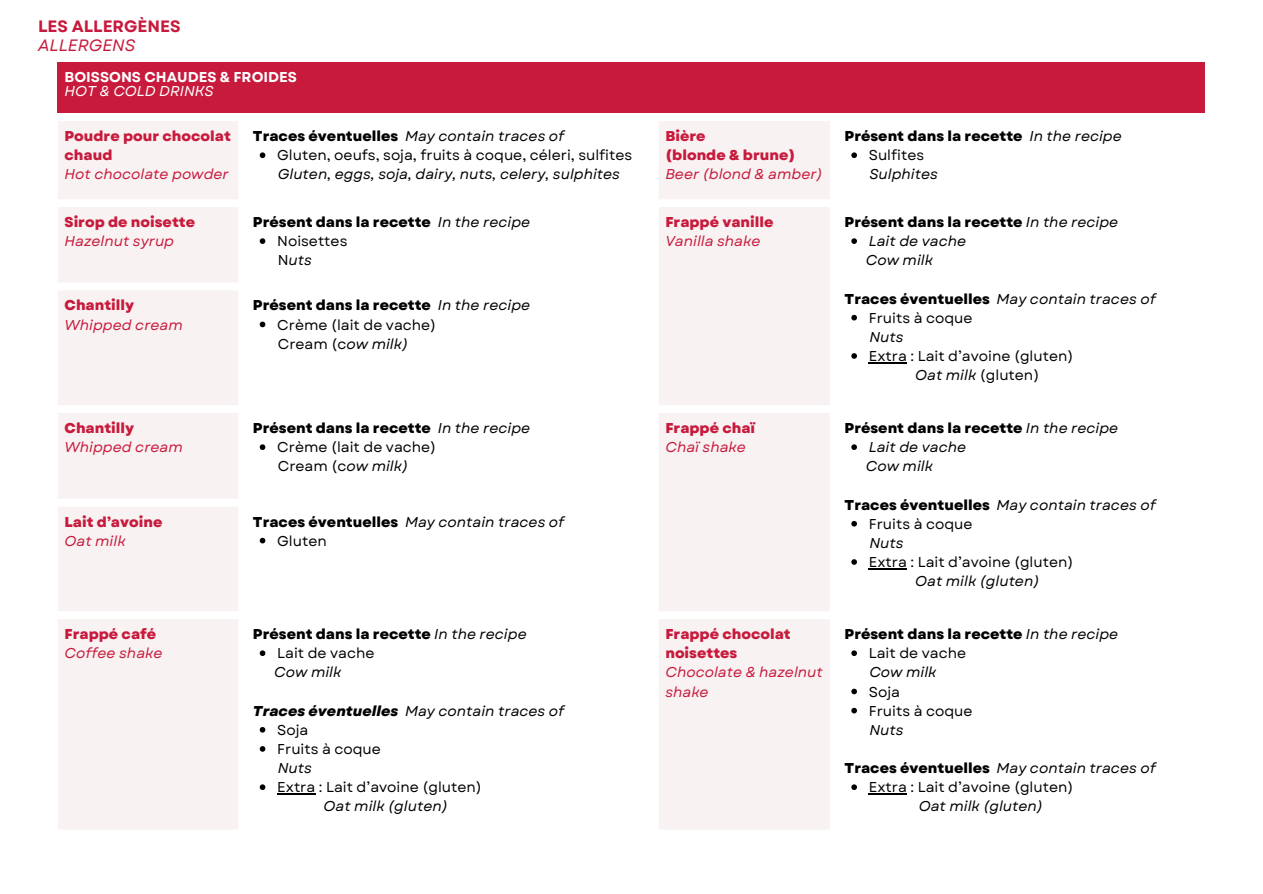
<style>
.page{position:relative;width:1263px;height:894px;background:#fff}
.page>*{position:absolute;margin:0;border:0;box-sizing:border-box;transform-origin:0 0}
.t1{font:700 16.5px "Garet";color:#c81a3c}
.t2{font:italic 16.5px "Garet";color:#c81a3c}
.t3{font:italic 14.25px/19.2px "Garet";color:#000}
.t4{font:14.25px/19.2px "Garet";color:#000}
.t5{font:800 14.25px "Garet";color:#000}
.t6{font:800 14.25px/19.2px "Garet";color:#c81a3c}
.t7{font:italic 14.25px "Garet";color:#c81a3c}
.t8{font:700 14.25px "Garet";color:#fff}
.t9{font:italic 14.25px "Garet";color:#fff}
.s1{font-weight:800;font-style:normal}
.s2{font-weight:400;font-style:italic}
.s3{font-style:italic}
.s4{font-weight:800}
.s5{font-style:normal}
</style>
<div class="page">
<div style="left:58px;top:63px;width:1147px;height:50px;background:#c81a3c"></div>
<svg style="left:58px;top:121px;width:772px;height:708px"></svg>
<svg style="left:260px;top:152px;width:5px;height:6px"></svg>
<svg style="left:851px;top:152px;width:6px;height:6px"></svg>
<svg style="left:260px;top:238px;width:5px;height:6px"></svg>
<svg style="left:851px;top:238px;width:6px;height:6px"></svg>
<svg style="left:851px;top:315px;width:6px;height:5px"></svg>
<svg style="left:851px;top:353px;width:6px;height:5px"></svg>
<hr style="left:869px;top:362px;width:38px;height:1px;background:#000">
<svg style="left:260px;top:321px;width:5px;height:6px"></svg>
<svg style="left:260px;top:444px;width:5px;height:6px"></svg>
<svg style="left:851px;top:444px;width:6px;height:6px"></svg>
<svg style="left:851px;top:520px;width:6px;height:6px"></svg>
<svg style="left:851px;top:559px;width:6px;height:5px"></svg>
<hr style="left:869px;top:568px;width:38px;height:1px;background:#000">
<svg style="left:260px;top:537px;width:5px;height:6px"></svg>
<svg style="left:260px;top:650px;width:5px;height:5px"></svg>
<svg style="left:260px;top:726px;width:5px;height:6px"></svg>
<svg style="left:260px;top:745px;width:5px;height:6px"></svg>
<svg style="left:260px;top:784px;width:5px;height:5px"></svg>
<hr style="left:277px;top:793px;width:38px;height:1px;background:#000">
<svg style="left:851px;top:650px;width:6px;height:5px"></svg>
<svg style="left:851px;top:688px;width:6px;height:6px"></svg>
<svg style="left:851px;top:707px;width:6px;height:6px"></svg>
<svg style="left:851px;top:784px;width:6px;height:5px"></svg>
<hr style="left:869px;top:793px;width:38px;height:1px;background:#000">
<p class="t1" style="left:38px;top:14px;width:144px">LES ALLERGÈNES</p>
<p class="t2" style="left:38px;top:33px;width:99px">ALLERGENS</p>
<h1 class="t8" style="left:65px;top:67px;width:234px">BOISSONS CHAUDES &amp; FROIDES</h1>
<p class="t9" style="left:65px;top:80px;width:151px">HOT &amp; COLD DRINKS</p>
<p class="t6" style="left:65px;top:127px;width:168px">Poudre pour chocolat chaud</p>
<p class="t7" style="left:65px;top:164px;width:166px">Hot chocolate powder</p>
<p class="t3" style="left:253px;top:127px;width:313px"><span class="s1">Traces éventuelles</span> May contain traces of</p>
<p class="t4" style="left:277px;top:146px;width:357px">Gluten, oeufs, soja, fruits à coque, céleri, sulfites</p>
<p class="t3" style="left:278px;top:165px;width:344px">Gluten, eggs, soja, dairy, nuts, celery, sulphites</p>
<p class="t6" style="left:65px;top:212px;width:132px">Sirop de noisette</p>
<p class="t7" style="left:65px;top:231px;width:111px">Hazelnut syrup</p>
<p class="t6" style="left:65px;top:296px;width:71px">Chantilly</p>
<p class="t7" style="left:65px;top:314px;width:120px">Whipped cream</p>
<p class="t6" style="left:65px;top:418px;width:71px">Chantilly</p>
<p class="t7" style="left:65px;top:437px;width:120px">Whipped cream</p>
<p class="t6" style="left:65px;top:512px;width:99px">Lait d’avoine</p>
<p class="t7" style="left:65px;top:530px;width:63px">Oat milk</p>
<p class="t6" style="left:65px;top:624px;width:93px">Frappé café</p>
<p class="t7" style="left:65px;top:642px;width:99px">Coffee shake</p>
<p class="t5" style="left:253px;top:212px;width:279px">Présent dans la recette <span class="s2">In the recipe</span></p>
<p class="t4" style="left:277px;top:231px;width:72px">Noisettes<br>N<span class="s3">uts</span></p>
<p class="t5" style="left:253px;top:295px;width:180px">Présent dans la recette</p>
<p class="t3" style="left:438px;top:296px;width:94px">In the recipe</p>
<p class="t4" style="left:277px;top:315px;width:161px">Crème (lait de vache)</p>
<p class="t4" style="left:278px;top:334px;width:132px">Cream (c<span class="s3">ow milk)</span></p>
<p class="t5" style="left:253px;top:417px;width:180px">Présent dans la recette</p>
<p class="t3" style="left:438px;top:418px;width:94px">In the recipe</p>
<p class="t4" style="left:277px;top:437px;width:161px">Crème (lait de vache)</p>
<p class="t4" style="left:278px;top:456px;width:132px">Cream (c<span class="s3">ow milk)</span></p>
<p class="t3" style="left:253px;top:512px;width:313px"><span class="s1">Traces éventuelles</span> May contain traces of</p>
<p class="t4" style="left:277px;top:531px;width:51px">Gluten</p>
<p class="t5" style="left:253px;top:623px;width:275px">Présent dans la recette <span class="s2">In the recipe</span></p>
<p class="t4" style="left:277px;top:643px;width:99px">Lait de vache</p>
<p class="t3" style="left:274px;top:662px;width:69px">Cow milk</p>
<p class="t3" style="left:253px;top:701px;width:313px"><span class="s4">Traces éventuelles</span> May contain traces of</p>
<p class="t4" style="left:277px;top:720px;width:33px">Soja</p>
<p class="t4" style="left:277px;top:739px;width:105px">Fruits à coque</p>
<p class="t3" style="left:278px;top:758px;width:36px">Nuts</p>
<p class="t4" style="left:277px;top:777px;width:206px">Extra : Lait d’avoine (gluten)</p>
<p class="t3" style="left:324px;top:796px;width:126px">Oat milk (gluten)</p>
<p class="t6" style="left:665px;top:127px;width:42px">Bière</p>
<p class="t6" style="left:665px;top:146px;width:131px">(blonde &amp; brune)</p>
<p class="t7" style="left:665px;top:164px;width:159px">Beer (blond &amp; amber)</p>
<p class="t5" style="left:845px;top:126px;width:279px">Présent dans la recette <span class="s2">In the recipe</span></p>
<p class="t3" style="left:869px;top:146px;width:71px"><span class="s5">Sulfites<br></span>Sulphites</p>
<p class="t6" style="left:665px;top:212px;width:110px">Frappé vanille</p>
<p class="t7" style="left:665px;top:231px;width:97px">Vanilla shake</p>
<p class="t5" style="left:845px;top:212px;width:275px">Présent dans la recette <span class="s2">In the recipe</span></p>
<p class="t3" style="left:869px;top:231px;width:99px">Lait de vache</p>
<p class="t3" style="left:866px;top:251px;width:69px">Cow milk</p>
<p class="t3" style="left:845px;top:289px;width:313px"><span class="s1">Traces éventuelles</span> May contain traces of</p>
<p class="t4" style="left:869px;top:308px;width:105px">Fruits à coque<br><span class="s3">Nuts</span></p>
<p class="t4" style="left:869px;top:346px;width:206px">Extra : Lait d’avoine (gluten)</p>
<p class="t4" style="left:915px;top:365px;width:126px"><span class="s3">Oat milk</span> (gluten)</p>
<p class="t6" style="left:665px;top:418px;width:91px">Frappé chaï</p>
<p class="t7" style="left:665px;top:437px;width:82px">Chaï shake</p>
<p class="t5" style="left:845px;top:417px;width:275px">Présent dans la recette <span class="s2">In the recipe</span></p>
<p class="t3" style="left:869px;top:437px;width:99px">Lait de vache</p>
<p class="t3" style="left:866px;top:456px;width:69px">Cow milk</p>
<p class="t3" style="left:845px;top:495px;width:313px"><span class="s1">Traces éventuelles</span> May contain traces of</p>
<p class="t4" style="left:869px;top:514px;width:105px">Fruits à coque<br><span class="s3">Nuts</span></p>
<p class="t4" style="left:869px;top:552px;width:206px">Extra : Lait d’avoine (gluten)</p>
<p class="t3" style="left:915px;top:571px;width:126px">Oat milk (gluten)</p>
<p class="t6" style="left:665px;top:624px;width:127px">Frappé chocolat</p>
<p class="t6" style="left:665px;top:643px;width:74px">noisettes</p>
<p class="t7" style="left:665px;top:662px;width:159px">Chocolate &amp; hazelnut</p>
<p class="t7" style="left:665px;top:681px;width:45px">shake</p>
<p class="t5" style="left:845px;top:623px;width:275px">Présent dans la recette <span class="s2">In the recipe</span></p>
<p class="t4" style="left:869px;top:643px;width:99px">Lait de vache</p>
<p class="t3" style="left:869px;top:662px;width:69px">Cow milk</p>
<p class="t4" style="left:869px;top:681px;width:33px">Soja</p>
<p class="t4" style="left:869px;top:701px;width:105px">Fruits à coque</p>
<p class="t3" style="left:869px;top:720px;width:36px">Nuts</p>
<p class="t3" style="left:845px;top:758px;width:313px"><span class="s1">Traces éventuelles</span> May contain traces of</p>
<p class="t4" style="left:869px;top:777px;width:206px">Extra : Lait d’avoine (gluten)</p>
<p class="t3" style="left:919px;top:796px;width:126px">Oat milk (gluten)</p>
</div>
